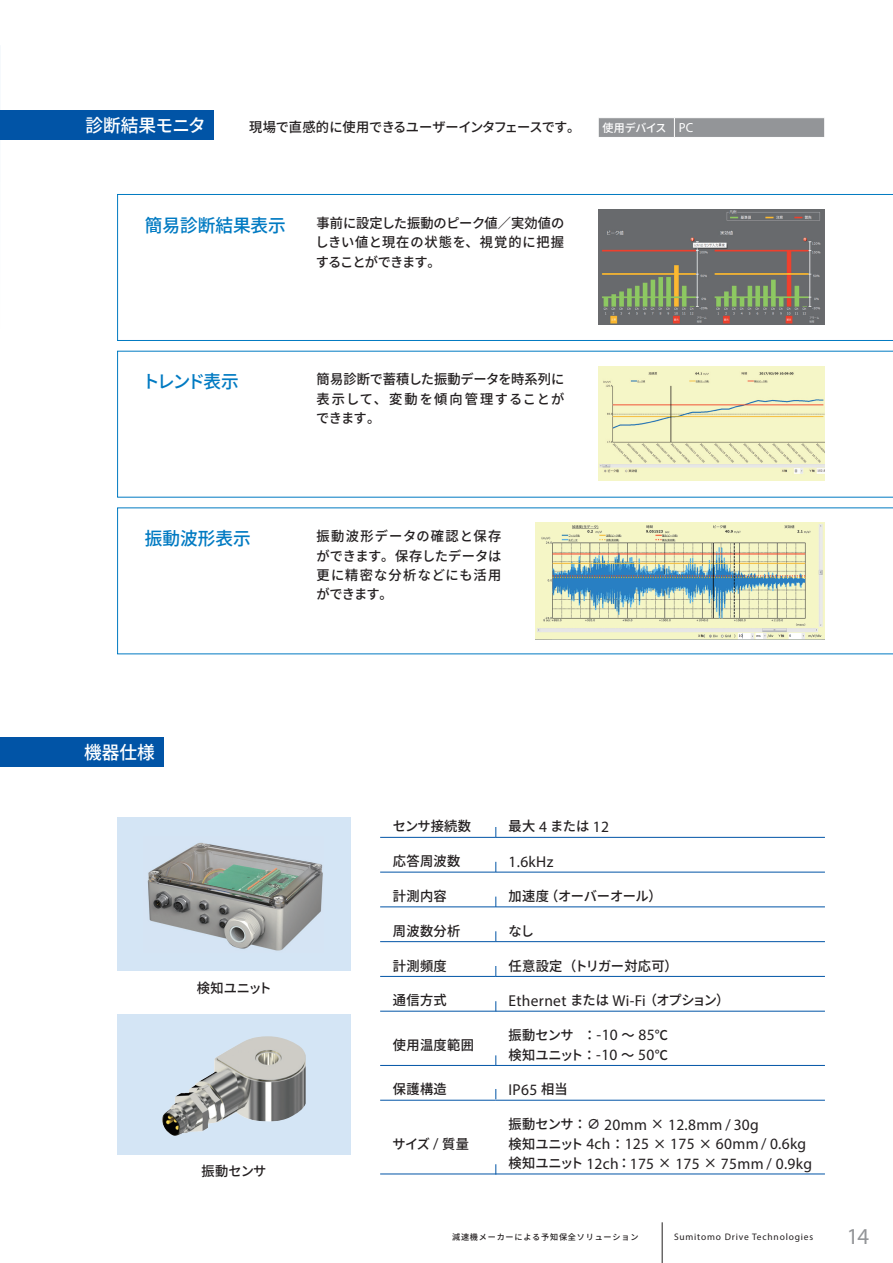
<style>
.page{position:relative;width:893px;height:1263px;background:#fff}
.page>*{position:absolute;margin:0;border:0;box-sizing:border-box;transform-origin:0 0}
.t1{font:22.8px "Myriad Pro";color:#939598}
.t2{font:500 18px "Noto Sans CJ Kjp";color:#007ac2}
.t3{font:500 18px "Noto Sans CJ Kjp";letter-spacing:-.02em;color:#fff}
.t4{font:500 18px "Noto Sans CJ Kjp";color:#fff}
.t5{font:15.75px/19.5px "Myriad Pro";letter-spacing:.02em;color:#231f20}
.t6{font:500 13.5px/19.5px "Noto Sans CJ Kjp";letter-spacing:.015em;color:#231f20;text-align:justify}
.t7{font:500 13.5px/19.5px "Noto Sans CJ Kjp";letter-spacing:-.015em;color:#231f20}
.t8{font:500 13.5px "Noto Sans CJ Kjp";letter-spacing:-.02em;color:#231f20}
.t9{font:500 11.25px "Noto Sans CJ Kjp";letter-spacing:-.035em;color:#fff}
.t10{font:9.45px "Myriad Pro";letter-spacing:.085em;color:#231f20}
.t11{font:500 8.1px "Noto Sans CJ Kjp";letter-spacing:.1em;color:#231f20}
.s1{font-family:"Myriad Pro";font-weight:400;font-size:13.2px}
.s2{font-family:"Myriad Pro";font-weight:400;font-size:15.75px}
.s3{font-family:"Noto Sans CJ Kjp";font-weight:500;font-size:13.5px}
</style>
<div class="page">
<hr style="left:0;top:45px;width:1px;height:290px;background:#d4e5f5">
<div style="left:117px;top:818px;width:233px;height:153px;background:#d4e5f5"></div>
<div style="left:117px;top:1014px;width:233px;height:141px;background:#d4e5f5"></div>
<div style="left:0;top:737px;width:163px;height:30px;background:#0154a6"></div>
<img style="left:162px;top:1036px;width:144px;height:100px">
<div style="left:0;top:111px;width:213px;height:29px;background:#0154a6"></div>
<svg style="left:117px;top:194px;width:776px;height:147px"></svg>
<img style="left:598px;top:210px;width:227px;height:115px">
<svg style="left:117px;top:351px;width:776px;height:146px"></svg>
<img style="left:598px;top:366px;width:227px;height:115px">
<svg style="left:117px;top:507px;width:776px;height:147px"></svg>
<img style="left:535px;top:522px;width:290px;height:117px">
<hr style="left:380px;top:837px;width:116px;height:1px;background:#0154a6">
<hr style="left:496px;top:837px;width:329px;height:1px;background:#0154a6">
<hr style="left:380px;top:872px;width:116px;height:1px;background:#0154a6">
<hr style="left:496px;top:872px;width:329px;height:1px;background:#0154a6">
<hr style="left:380px;top:907px;width:116px;height:1px;background:#0154a6">
<hr style="left:496px;top:907px;width:329px;height:1px;background:#0154a6">
<hr style="left:380px;top:941px;width:116px;height:1px;background:#0154a6">
<hr style="left:496px;top:941px;width:329px;height:1px;background:#0154a6">
<hr style="left:380px;top:976px;width:116px;height:1px;background:#0154a6">
<hr style="left:496px;top:976px;width:329px;height:1px;background:#0154a6">
<hr style="left:380px;top:1011px;width:116px;height:1px;background:#0154a6">
<hr style="left:496px;top:1011px;width:329px;height:1px;background:#0154a6">
<hr style="left:380px;top:1065px;width:116px;height:1px;background:#0154a6">
<hr style="left:496px;top:1065px;width:329px;height:1px;background:#0154a6">
<hr style="left:380px;top:1100px;width:116px;height:1px;background:#0154a6">
<hr style="left:496px;top:1100px;width:329px;height:1px;background:#0154a6">
<hr style="left:380px;top:1174px;width:116px;height:1px;background:#0154a6">
<hr style="left:496px;top:1174px;width:329px;height:1px;background:#0154a6">
<div style="left:598px;top:118px;width:227px;height:19px;background:#939598"></div>
<img style="left:147px;top:842px;width:176px;height:109px">
<hr style="left:662px;top:1222px;width:1px;height:41px;background:#231f20">
<h2 class="t3" style="left:86px;top:116px;width:122px">診断結果モニタ</h2>
<p class="t8" style="left:249px;top:119px;width:333px">現場で直感的に使用できるユーザーインタフェースです。</p>
<p class="t9" style="left:602px;top:121px;width:92px">使用デバイス <span class="s1">PC</span></p>
<h2 class="t2" style="left:145px;top:215px;width:143px">簡易診断結果表示</h2>
<p class="t6" style="left:316px;top:213px;width:250px">事前に設定した振動のピーク値／実効値のしきい値と現在の状態を、視覚的に把握することができます。</p>
<h2 class="t2" style="left:142px;top:371px;width:98px">トレンド表示</h2>
<p class="t6" style="left:316px;top:370px;width:250px">簡易診断で蓄積した振動データを時系列に表示して、変動を傾向管理することができます。</p>
<h2 class="t2" style="left:145px;top:528px;width:107px">振動波形表示</h2>
<p class="t6" style="left:317px;top:527px;width:186px">振動波形データの確認と保存ができます。保存したデータは更に精密な分析などにも活用ができます。</p>
<h2 class="t4" style="left:84px;top:742px;width:72px">機器仕様</h2>
<p class="t6" style="left:197px;top:978px;width:76px">検知ユニット</p>
<p class="t6" style="left:201px;top:1162px;width:67px">振動センサ</p>
<p class="t6" style="left:393px;top:817px;width:80px">センサ接続数</p>
<p class="t6" style="left:509px;top:817px;width:102px">最大 <span class="s2">4</span> または <span class="s2">12</span></p>
<p class="t6" style="left:393px;top:852px;width:69px">応答周波数</p>
<p class="t5" style="left:509px;top:851px;width:46px">1.6kHz</p>
<p class="t6" style="left:393px;top:886px;width:55px">計測内容</p>
<p class="t7" style="left:509px;top:886px;width:155px">加速度（オーバーオール）</p>
<p class="t6" style="left:393px;top:921px;width:69px">周波数分析</p>
<p class="t6" style="left:509px;top:921px;width:27px">なし</p>
<p class="t6" style="left:393px;top:956px;width:55px">計測頻度</p>
<p class="t6" style="left:509px;top:956px;width:171px">任意設定（トリガー対応可）</p>
<p class="t6" style="left:393px;top:991px;width:55px">通信方式</p>
<p class="t5" style="left:509px;top:990px;width:222px">Ethernet <span class="s3">または</span> Wi-Fi <span class="s3">（オプション）</span></p>
<p class="t6" style="left:393px;top:1035px;width:83px">使用温度範囲</p>
<p class="t7" style="left:509px;top:1026px;width:161px">振動センサ ：<span class="s2">-10</span> ～ <span class="s2">85</span>℃検知ユニット：<span class="s2">-10</span> ～ <span class="s2">50</span>℃</p>
<p class="t6" style="left:393px;top:1080px;width:55px">保護構造</p>
<p class="t5" style="left:509px;top:1079px;width:61px">IP65 <span class="s3">相当</span></p>
<p class="t6" style="left:393px;top:1134px;width:78px">サイズ <span class="s2">/</span> 質量</p>
<p class="t5" style="left:509px;top:1114px;width:305px"><span class="s3">振動センサ：∅</span> 20mm <span class="s3">×</span> 12.8mm / 30g<br><span class="s3">検知ユニット</span> 4ch <span class="s3">：</span>125 <span class="s3">×</span> 175 <span class="s3">×</span> 60mm / 0.6kg<span class="s3">検知ユニット</span> 12ch<span class="s3">：</span>175 <span class="s3">×</span> 175 <span class="s3">×</span> 75mm / 0.9kg</p>
<p class="t11" style="left:452px;top:1232px;width:188px">減速機メーカーによる予知保全ソリューション</p>
<p class="t10" style="left:674px;top:1231px;width:141px">Sumitomo Drive Technologies</p>
<h1 class="t1" style="left:847px;top:1222px;width:24px">14</h1>
</div>
